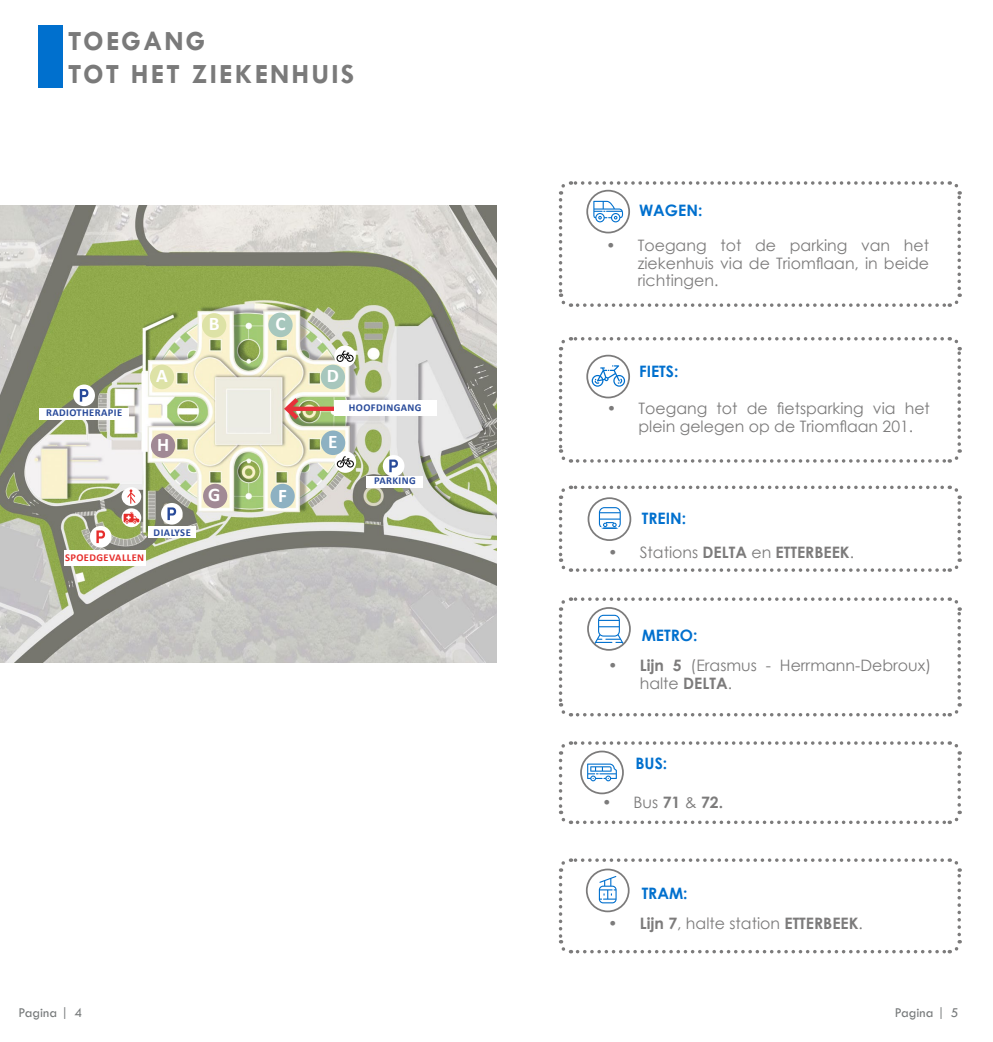
<style>
.page{position:relative;width:993px;height:1042px;background:#fff}
.page>*{position:absolute;margin:0;border:0;box-sizing:border-box;transform-origin:0 0}
.t1{font:700 28px/33.2px "Tw Cen";letter-spacing:.075em;color:#7a7a7a}
.t2{font:700 19.25px "Calibri";color:#fff}
.t3{font:15.75px/17.5px "Century Gothic";color:#7c7b7b}
.t4{font:700 15.75px "Century Gothic";color:#7c7b7b}
.t5{font:700 15.75px "Century Gothic";color:#0070ce}
.t6{font:14px "Tw Cen";color:#777a7b}
.t7{font:700 10.5px "Calibri";letter-spacing:.04em;color:#284a9a}
.t8{font:700 10.5px "Calibri";letter-spacing:.04em;color:#e62d2b}
.s1{font-weight:400}
.s2{font-weight:700}
</style>
<div class="page">
<div style="left:38px;top:25px;width:25px;height:63px;background:#0070ce"></div>
<img style="left:0;top:206px;width:496px;height:456px">
<svg style="left:73px;top:384px;width:22px;height:22px"></svg>
<svg style="left:80px;top:389px;width:8px;height:13px"></svg>
<div style="left:40px;top:408px;width:89px;height:11px;background:#fff"></div>
<div style="left:90px;top:526px;width:21px;height:21px;background:#fff;border-radius:50%"></div>
<svg style="left:96px;top:530px;width:9px;height:13px"></svg>
<div style="left:64px;top:550px;width:81px;height:15px;background:#fff"></div>
<svg style="left:122px;top:508px;width:19px;height:19px"></svg>
<svg style="left:124px;top:512px;width:15px;height:12px"></svg>
<div style="left:122px;top:487px;width:19px;height:19px;background:#fff;border-radius:50%"></div>
<svg style="left:127px;top:489px;width:8px;height:15px"></svg>
<hr style="left:287px;top:407px;width:51px;height:4px;background:#e73039">
<svg style="left:281px;top:393px;width:22px;height:31px"></svg>
<div style="left:334px;top:400px;width:103px;height:16px;background:#fff"></div>
<svg style="left:334px;top:345px;width:22px;height:22px"></svg>
<svg style="left:336px;top:351px;width:17px;height:11px"></svg>
<div style="left:382px;top:455px;width:22px;height:22px;background:#fff;border-radius:50%"></div>
<svg style="left:389px;top:459px;width:9px;height:13px"></svg>
<div style="left:366px;top:476px;width:57px;height:11px;background:#fff"></div>
<div style="left:268px;top:313px;width:24px;height:24px;background:#a7c7bd;border-radius:50%"></div>
<div style="left:334px;top:451px;width:22px;height:22px;background:#fff;border-radius:50%"></div>
<svg style="left:337px;top:456px;width:17px;height:12px"></svg>
<div style="left:321px;top:365px;width:24px;height:24px;background:#a7c7bd;border-radius:50%"></div>
<div style="left:321px;top:430px;width:24px;height:25px;background:#8db1c2;border-radius:50%"></div>
<div style="left:270px;top:484px;width:25px;height:24px;background:#8db1c2;border-radius:50%"></div>
<div style="left:203px;top:484px;width:24px;height:24px;background:#a18995;border-radius:50%"></div>
<div style="left:151px;top:433px;width:24px;height:25px;background:#a18995;border-radius:50%"></div>
<div style="left:150px;top:365px;width:24px;height:24px;background:#dde2a6;border-radius:50%"></div>
<div style="left:202px;top:313px;width:24px;height:25px;background:#dde2a6;border-radius:50%"></div>
<div style="left:161px;top:503px;width:21px;height:21px;background:#fff;border-radius:50%"></div>
<svg style="left:167px;top:507px;width:9px;height:13px"></svg>
<div style="left:149px;top:526px;width:47px;height:11px;background:#fff"></div>
<svg style="left:558px;top:741px;width:404px;height:83px"></svg>
<div style="left:580px;top:750px;width:43px;height:44px;border:2px solid #7c7b7b;border-radius:50%"></div>
<svg style="left:558px;top:181px;width:404px;height:126px"></svg>
<div style="left:586px;top:190px;width:44px;height:43px;border:2px solid #7c7b7b;border-radius:50%"></div>
<svg style="left:558px;top:337px;width:404px;height:126px"></svg>
<svg style="left:558px;top:485px;width:404px;height:87px"></svg>
<div style="left:587px;top:497px;width:44px;height:44px;border:2px solid #7c7b7b;border-radius:50%"></div>
<svg style="left:558px;top:597px;width:404px;height:120px"></svg>
<div style="left:587px;top:607px;width:43px;height:44px;border:2px solid #7c7b7b;border-radius:50%"></div>
<svg style="left:558px;top:858px;width:404px;height:96px"></svg>
<div style="left:585px;top:868px;width:44px;height:44px;border:2px solid #7c7b7b;border-radius:50%"></div>
<h1 class="t1" style="left:68px;top:23px;width:287px">TOEGANG<br>TOT HET ZIEKENHUIS</h1>
<p class="t7" style="left:46px;top:406px;width:78px">RADIOTHERAPIE</p>
<p class="t2" style="left:156px;top:364px;width:13px">A</p>
<p class="t2" style="left:157px;top:432px;width:14px">H</p>
<p class="t8" style="left:65px;top:551px;width:81px">SPOEDGEVALLEN</p>
<p class="t7" style="left:154px;top:526px;width:39px">DIALYSE</p>
<p class="t2" style="left:209px;top:311px;width:12px">B</p>
<p class="t2" style="left:275px;top:311px;width:12px">C</p>
<p class="t2" style="left:208px;top:483px;width:14px">G</p>
<p class="t2" style="left:278px;top:483px;width:10px">F</p>
<p class="t2" style="left:326px;top:363px;width:14px">D</p>
<p class="t2" style="left:328px;top:429px;width:11px">E</p>
<p class="t7" style="left:349px;top:401px;width:74px">HOOFDINGANG</p>
<p class="t7" style="left:374px;top:474px;width:43px">PARKING</p>
<p class="t5" style="left:639px;top:198px;width:65px">WAGEN:</p>
<p class="t3" style="left:637px;top:237px;width:293px;text-align:justify;text-indent:-32px">• Toegang tot de parking van het ziekenhuis via de Triomflaan, in beide richtingen.</p>
<p class="t5" style="left:639px;top:359px;width:41px">FIETS:</p>
<p class="t3" style="left:638px;top:400px;width:293px;text-indent:-32px">• Toegang tot de fietsparking via het plein gelegen op de Triomflaan 201.</p>
<p class="t5" style="left:641px;top:507px;width:46px">TREIN:</p>
<p class="t4" style="left:608px;top:540px;width:247px"><span class="s1">• Stations</span> DELTA <span class="s1">en</span> ETTERBEEK<span class="s1">.</span></p>
<p class="t5" style="left:641px;top:623px;width:57px">METRO:</p>
<p class="t3" style="left:639px;top:656px;width:293px;text-indent:-32px"><span class="s2">• Lijn 5</span> (Erasmus - Herrmann-Debroux) halte <span class="s2">DELTA</span>.</p>
<p class="t5" style="left:635px;top:751px;width:33px">BUS:</p>
<p class="t3" style="left:601px;top:793px;width:123px">• Bus <span class="s2">71</span> &amp; <span class="s2">72.</span></p>
<p class="t5" style="left:641px;top:881px;width:47px">TRAM:</p>
<p class="t4" style="left:608px;top:911px;width:256px">• Lijn 7<span class="s1">, halte station</span> ETTERBEEK<span class="s1">.</span></p>
<p class="t6" style="left:19px;top:1004px;width:65px">Pagina | 4</p>
<p class="t6" style="left:894px;top:1004px;width:65px">Pagina | 5</p>
</div>
